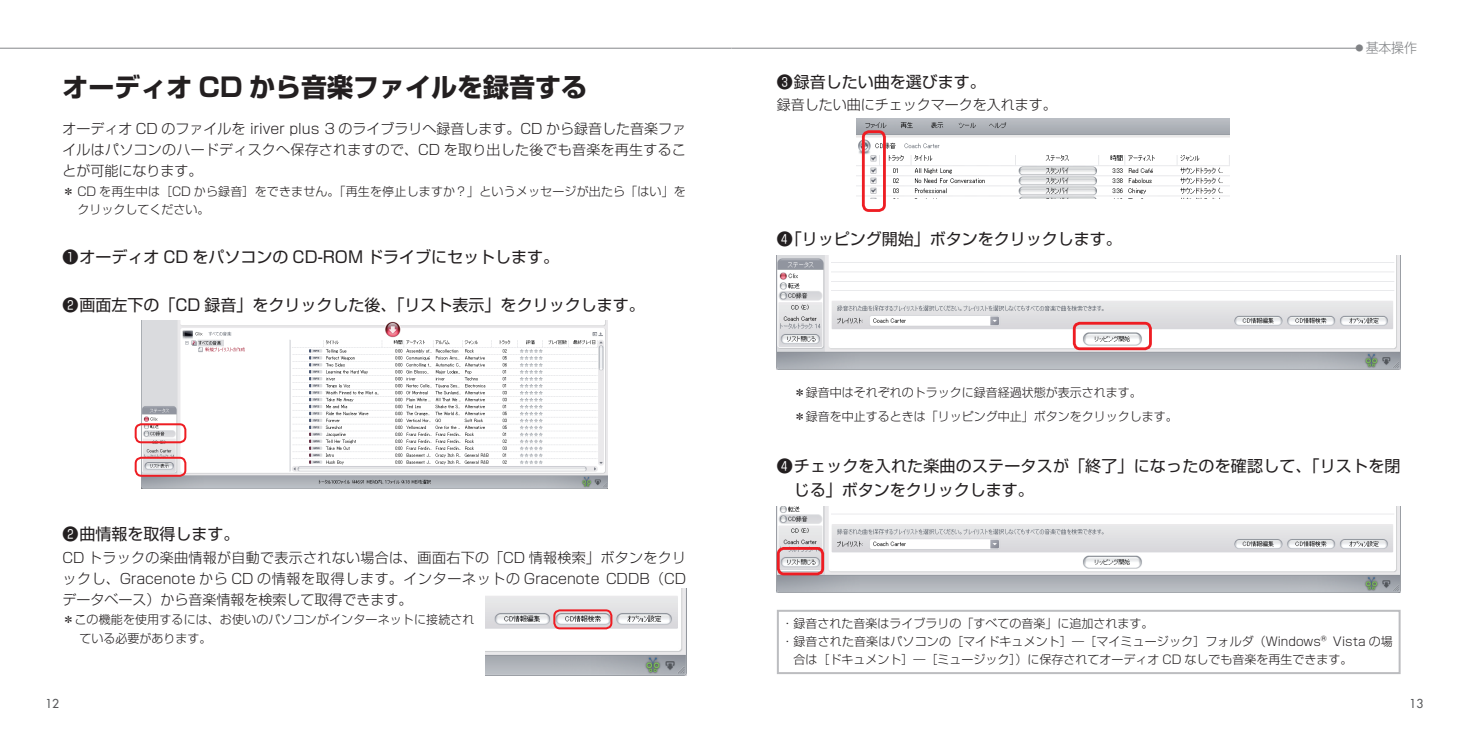
<style>
.page{position:relative;width:1463px;height:749px;background:#fff}
.page>*{position:absolute;margin:0;border:0;box-sizing:border-box;transform-origin:0 0}
.t1{font:700 26px "Shin Go Pro";color:#231f20}
.t2{font:16px/24px "Shin Go Pro";color:#231f20}
.t3{font:300 14px/21px "Shin Go Pro";color:#231f20;text-align:justify}
.t4{font:300 13.6px "Shin Go Pro";color:#808285;scale:.95 1}
.t5{font:300 12px/23.6px "Shin Go Pro";color:#231f20}
.t6{font:12px "Futura";color:#57585a}
</style>
<div class="page">
<hr style="left:0;top:48px;width:731px;height:1px;background:#939598">
<hr style="left:731px;top:48px;width:625px;height:1px;background:#939598">
<div style="left:777px;top:609px;width:623px;height:65px;border:2px solid #bcbdc0"></div>
<img style="left:856px;top:119px;width:373px;height:80px">
<div style="left:862px;top:130px;width:24px;height:82px;border:3px solid #ee1d23;border-radius:6px"></div>
<img style="left:777px;top:255px;width:623px;height:114px">
<div style="left:1073px;top:322px;width:79px;height:28px;border:3px solid #ee1d23;border-radius:6px"></div>
<img style="left:777px;top:506px;width:623px;height:86px">
<div style="left:777px;top:547px;width:47px;height:28px;border:3px solid #ee1d23;border-radius:6px"></div>
<img style="left:142px;top:320px;width:465px;height:169px">
<div style="left:135px;top:423px;width:51px;height:20px;border:2px solid #ee1d23;border-radius:6px"></div>
<div style="left:135px;top:456px;width:51px;height:20px;border:2px solid #ee1d23;border-radius:6px"></div>
<img style="left:486px;top:588px;width:200px;height:87px">
<div style="left:553px;top:609px;width:59px;height:20px;border:2px solid #ee1d23;border-radius:6px"></div>
<h1 class="t1" style="left:62px;top:66px;width:526px">オーディオ CD から音楽ファイルを録音する</h1>
<p class="t3" style="left:62px;top:117px;width:625px">オーディオ CD のファイルを iriver plus 3 のライブラリへ録音します。CD から録音した音楽ファイルはパソコンのハードディスクへ保存されますので、CD を取り出した後でも音楽を再生することが可能になります。</p>
<p class="t5" style="left:77px;top:180px;width:610px;line-height:18px;text-indent:-15px">＊ CD を再生中は［CD から録音］をできません。「再生を停止しますか？」というメッセージが出たら「はい」をクリックしてください。</p>
<h2 class="t2" style="left:62px;top:242px;width:498px">❶オーディオ CD をパソコンの CD-ROM ドライブにセットします。</h2>
<h2 class="t2" style="left:62px;top:290px;width:584px">❷画面左下の「CD 録音」をクリックした後、「リスト表示」をクリックします。</h2>
<h2 class="t2" style="left:62px;top:520px;width:179px">❷曲情報を取得します。</h2>
<p class="t3" style="left:62px;top:545px;width:625px">CD トラックの楽曲情報が自動で表示されない場合は、画面右下の「CD 情報検索」ボタンをクリックし、Gracenote から CD の情報を取得します。インターネットの Gracenote CDDB（CDデータベース）から音楽情報を検索して取得できます。</p>
<p class="t5" style="left:79px;top:608px;width:397px;line-height:19px;text-indent:-17px">＊この機能を使用するには、お使いのパソコンがインターネットに接続されている必要があります。</p>
<h2 class="t2" style="left:777px;top:68px;width:211px">❸録音したい曲を選びます。</h2>
<p class="t3" style="left:777px;top:92px;width:282px">録音したい曲にチェックマークを入れます。</p>
<h2 class="t2" style="left:777px;top:225px;width:347px">❹「リッピング開始」ボタンをクリックします。</h2>
<p class="t4" style="left:1355px;top:37px;width:66px"><sup>●</sup> 基本操作</p>
<p class="t5" style="left:794px;top:379px;width:385px">＊録音中はそれぞれのトラックに録音経過状態が表示されます。<br>＊録音を中止するときは「リッピング中止」ボタンをクリックします。</p>
<h2 class="t2" style="left:794px;top:452px;width:608px;text-indent:-17px">❹チェックを入れた楽曲のステータスが「終了」になったのを確認して、「リストを閉じる」ボタンをクリックします。</h2>
<p class="t5" style="left:781px;top:610px;width:373px">・録音された音楽はライブラリの「すべての音楽」に追加されます。</p>
<p class="t5" style="left:781px;top:628px;width:613px">・録音された音楽はパソコンの［マイドキュメント］―［マイミュージック］フォルダ（Windows®Vista の場</p>
<p class="t5" style="left:793px;top:646px;width:560px">合は［ドキュメント］―［ミュージック］）に保存されてオーディオ CD なしでも音楽を再生できます。</p>
<p class="t6" style="left:45px;top:696px;width:15px">12</p>
<p class="t6" style="left:1409px;top:696px;width:15px">13</p>
</div>
